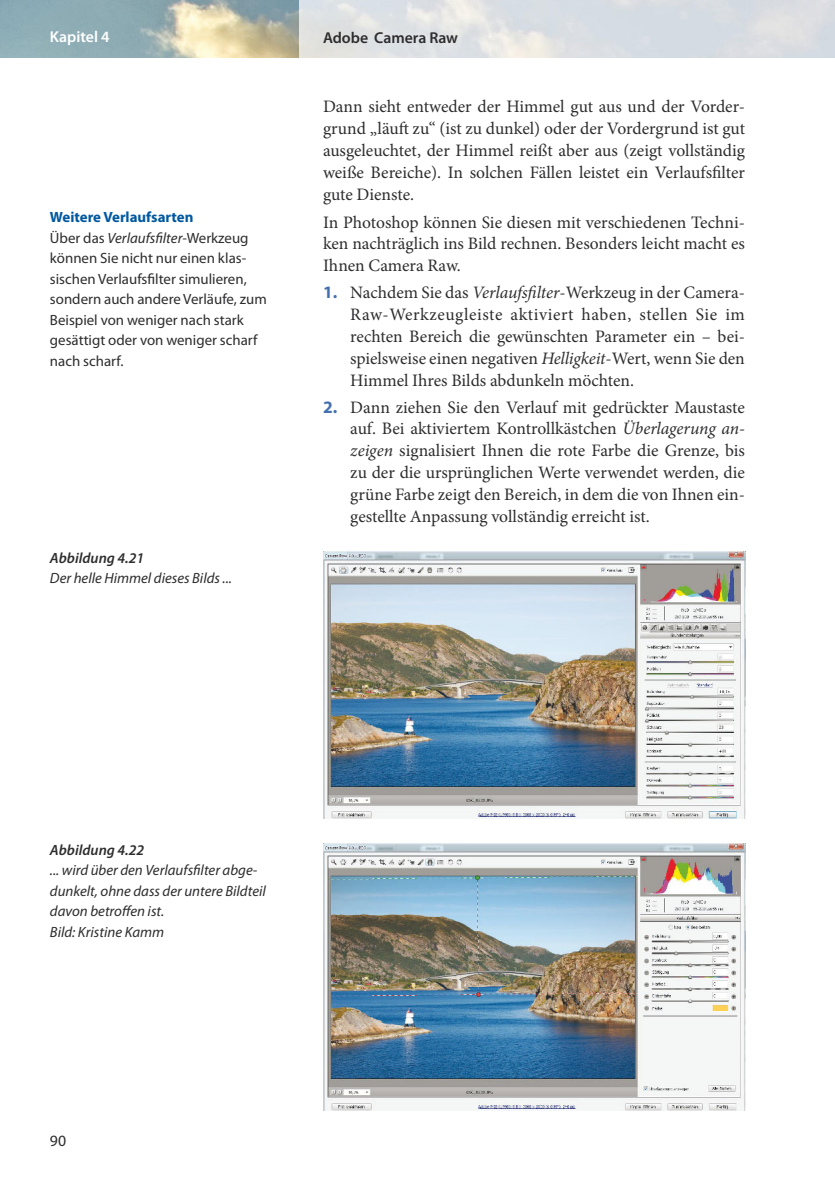
<style>
.page{position:relative;width:835px;height:1191px;background:#fff}
.page>*{position:absolute;margin:0;border:0;box-sizing:border-box;transform-origin:0 0}
.t1{font:17.5px/21.9px "Minion Pro";color:#2d2c2e;text-align:justify}
.t2{font:600 15.75px "Myriad Pro";color:#2d2c2e}
.t3{font:600 15.75px "Myriad Pro";color:#fff}
.t4{font:15.75px "Myriad Pro";color:#2d2c2e}
.t5{font:14.88px/20.5px "Myriad Pro";color:#2d2c2e}
.t6{font:italic 14.88px/20.5px "Myriad Pro";color:#2d2c2e}
.t7{font:italic 600 14.88px "Myriad Pro";color:#2d2c2e}
.s1{font-weight:700;color:#0058a0}
.s2{font-style:italic}
.s3{font-family:"Myriad Pro";font-weight:700;color:#4570b0}
</style>
<div class="page">
<img style="left:0;top:0;width:298px;height:57px">
<img style="left:323px;top:552px;width:421px;height:266px">
<img style="left:323px;top:843px;width:421px;height:267px">
<p class="t3" style="left:50px;top:26px;width:61px">Kapitel 4</p>
<p class="t2" style="left:323px;top:28px;width:136px">Adobe Camera Raw</p>
<p class="t5" style="left:50px;top:207px;width:218px"><span class="s1">Weitere Verlaufsarten<br></span>Über das <span class="s2">Verlaufsfilter</span>-Werkzeug können Sie nicht nur einen klas&shy;sischen Verlaufsfilter simulieren, sondern auch andere Verläufe, zum<br>Beispiel von weniger nach stark gesättigt oder von weniger scharf nach scharf.</p>
<p class="t7" style="left:50px;top:548px;width:96px">Abbildung 4.21</p>
<p class="t6" style="left:50px;top:568px;width:183px">Der helle Himmel dieses Bilds ...</p>
<p class="t1" style="left:323px;top:96px;width:423px">Dann sieht entweder der Himmel gut aus und der Vorder&shy;grund „läuft zu“ (ist zu dunkel) oder der Vordergrund ist gut ausgeleuchtet, der Himmel reißt aber aus (zeigt vollständig weiße Bereiche). In solchen Fällen leistet ein Verlaufsfilter gute Dienste.</p>
<p class="t1" style="left:323px;top:211px;width:423px">In Photoshop können Sie diesen mit verschiedenen Techni&shy;ken nachträglich ins Bild rechnen. Besonders leicht macht es Ihnen Camera Raw.</p>
<p class="t1" style="left:350px;top:282px;width:396px;text-indent:-27px"><span class="s3">1.</span> Nachdem Sie das <span class="s2">Verlaufsfilter</span>-Werkzeug in der Camera-Raw-Werkzeugleiste aktiviert haben, stellen Sie im rechten Bereich die gewünschten Parameter ein – bei&shy;spielsweise einen negativen <span class="s2">Helligkeit</span>-Wert, wenn Sie den Himmel Ihres Bilds abdunkeln möchten.</p>
<p class="t1" style="left:350px;top:396px;width:396px;text-indent:-27px"><span class="s3">2.</span> Dann ziehen Sie den Verlauf mit gedrückter Maustaste auf. Bei aktiviertem Kontrollkästchen <span class="s2">Überlagerung an&shy;zeigen</span> signalisiert Ihnen die rote Farbe die Grenze, bis zu der die ursprünglichen Werte verwendet werden, die grüne Farbe zeigt den Bereich, in dem die von Ihnen ein&shy;gestellte Anpassung vollständig erreicht ist.</p>
<p class="t7" style="left:50px;top:840px;width:96px">Abbildung 4.22</p>
<p class="t6" style="left:50px;top:859px;width:217px">... wird über den Verlaufsfilter abge&shy;dunkelt, ohne dass der untere Bildteil davon betroffen ist.<br>Bild: Kristine Kamm</p>
<p class="t4" style="left:50px;top:1131px;width:18px">90</p>
</div>
